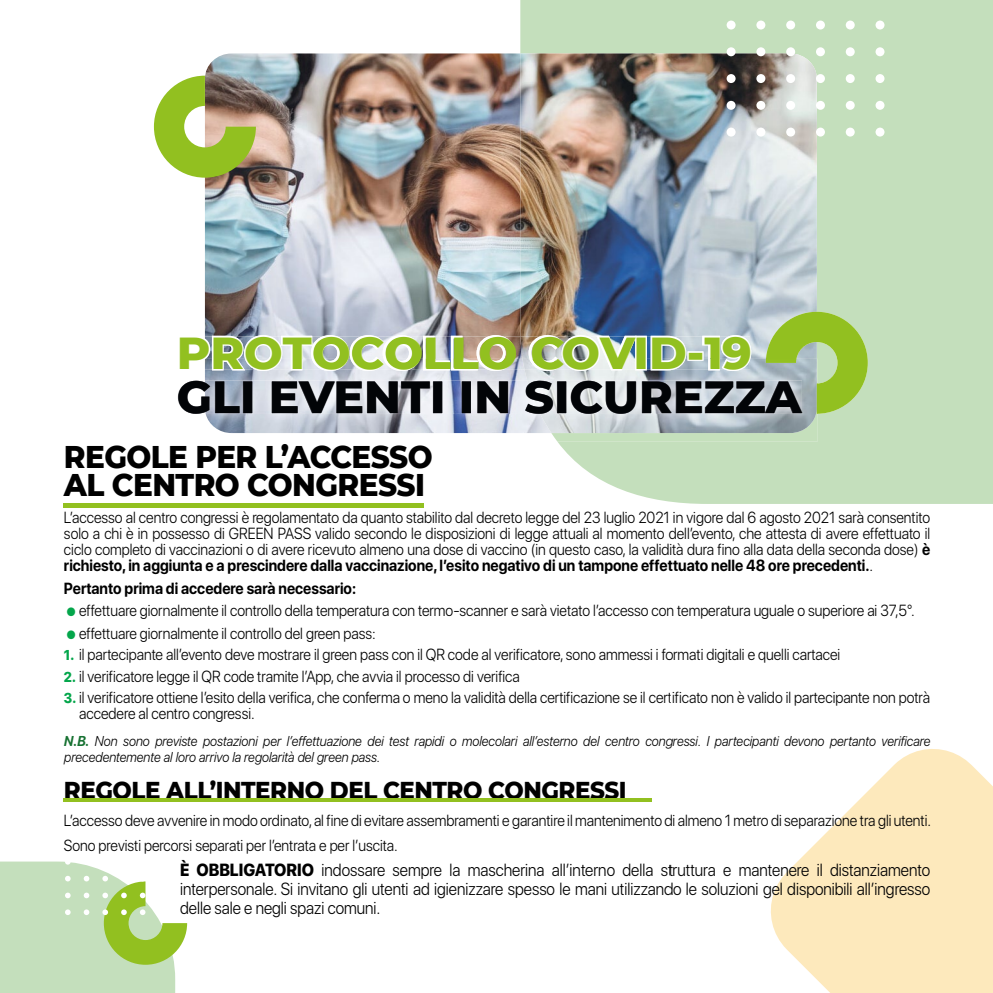
<style>
.page{position:relative;width:993px;height:993px;background:#fff}
.page>*{position:absolute;margin:0;border:0;box-sizing:border-box;transform-origin:0 0}
.t1{font:800 45.68px "Montserrat";color:#020407}
.t2{font:800 45.68px "Montserrat";color:#92c020}
.t3{font:800 32.02px/28.5px "Montserrat";letter-spacing:-.02em;color:#000;scale:.92 1}
.t4{font:800 24.85px "Montserrat";letter-spacing:-.02em;color:#000;scale:.92 1}
.t5{font:300 17.5px/19.2px "SF Pro Display";color:#000;text-align:justify;scale:.92 1}
.t6{font:300 15.92px/15.9px "SF Pro Display";color:#000;scale:.92 1}
.t7{font:700 15.92px "SF Pro Display";color:#000;scale:.92 1}
.t8{font:italic 300 14.17px/15.9px "SF Pro Display";color:#000;scale:.92 1}
.s1{font-weight:700}
.s2{font-size:33.77px;color:#04a64b}
.s3{font-weight:800;font-size:14.17px;color:#04a64b}
.s4{font-weight:700;color:#167131}
.s5{font-weight:800}
</style>
<div class="page">
<svg style="left:0;top:861px;width:187px;height:131px"></svg>
<hr style="left:63px;top:798px;width:588px;height:3px;background:#92c020">
<hr style="left:63px;top:504px;width:360px;height:4px;background:#92c020">
<div style="left:520px;top:0;width:472px;height:503px;background:#c4dfbc"></div>
<img style="left:205px;top:53px;width:315px;height:282px">
<img style="left:520px;top:53px;width:296px;height:306px">
<svg style="left:154px;top:76px;width:102px;height:102px"></svg>
<svg style="left:765px;top:311px;width:102px;height:102px;background:#a3c859"></svg>
<svg style="left:726px;top:21px;width:158px;height:115px;background:#bcc9b6"></svg>
<img style="left:240px;top:433px;width:311px;height:8px">
<div style="left:551px;top:413px;width:266px;height:28px;background:#c5e0bc"></div>
<img style="left:205px;top:371px;width:319px;height:62px">
<img style="left:524px;top:359px;width:292px;height:74px">
<img style="left:765px;top:359px;width:52px;height:54px">
<img style="left:181px;top:335px;width:570px;height:36px">
<img style="left:480px;top:359px;width:270px;height:12px">
<img style="left:178px;top:380px;width:349px;height:34px">
<img style="left:528px;top:380px;width:273px;height:34px">
<svg style="left:771px;top:749px;width:221px;height:243px"></svg>
<h1 class="t2" style="left:177px;top:319px;width:576px">PROTOCOLLO COVID-19</h1>
<h1 class="t1" style="left:177px;top:363px;width:626px">GLI EVENTI IN SICUREZZA</h1>
<h2 class="t3" style="left:64px;top:440px;width:402px">REGOLE PER L’ACCESSO<br>AL CENTRO CONGRESSI</h2>
<p class="t6" style="left:64px;top:510px;width:942px;text-align:justify">L’accesso al centro congressi è regolamentato da quanto stabilito dal decreto legge del 23 luglio 2021 in vigore dal 6 agosto 2021 sarà consentito solo a chi è in possesso di GREEN PASS valido secondo le disposizioni di legge attuali al momento dell’evento, che attesta di avere effettuato il ciclo completo di vaccinazioni o di avere ricevuto almeno una dose di vaccino (in questo caso, la validità dura fino alla data della seconda dose) <span class="s1">è richiesto, in aggiunta e a prescindere dalla vaccinazione, l’esito negativo di un tampone effettuato nelle 48 ore precedenti.</span>.</p>
<p class="t7" style="left:64px;top:579px;width:319px">Pertanto prima di accedere sarà necessario:</p>
<p class="t6" style="left:64px;top:602px;width:926px"><span class="s2">•</span>effettuare giornalmente il controllo della temperatura con termo-scanner e sarà vietato l’accesso con temperatura uguale o superiore ai 37,5°.</p>
<p class="t6" style="left:64px;top:625px;width:340px"><span class="s2">•</span>effettuare giornalmente il controllo del green pass:</p>
<p class="t6" style="left:64px;top:646px;width:845px"><span class="s3">1.</span> il partecipante all’evento deve mostrare il green pass con il QR code al verificatore, sono ammessi i formati digitali e quelli cartacei</p>
<p class="t6" style="left:64px;top:668px;width:497px"><span class="s3">2.</span> il verificatore legge il QR code tramite l’App, che avvia il processo di verifica</p>
<p class="t6" style="left:79px;top:689px;width:926px;text-indent:-15px"><span class="s3">3.</span> il verificatore ottiene l’esito della verifica, che conferma o meno la validità della certificazione se il certificato non è valido il partecipante non potrà accedere al centro congressi.</p>
<p class="t8" style="left:64px;top:733px;width:942px"><span class="s4">N.B.</span> Non sono previste postazioni per l’effettuazione dei test rapidi o molecolari all’esterno del centro congressi. I partecipanti devono pertanto verificare precedentemente al loro arrivo la regolarità del green pass.</p>
<h3 class="t4" style="left:64px;top:771px;width:612px">REGOLE ALL’INTERNO DEL CENTRO CONGRESSI</h3>
<p class="t6" style="left:64px;top:807px;width:943px;line-height:24.8px">L’accesso deve avvenire in modo ordinato, al fine di evitare assembramenti e garantire il mantenimento di almeno 1 metro di separazione tra gli utenti.<br>Sono previsti percorsi separati per l’entrata e per l’uscita.</p>
<p class="t5" style="left:180px;top:860px;width:816px"><span class="s5">È OBBLIGATORIO</span> indossare sempre la mascherina all’interno della struttura e mantenere il distanziamento interpersonale. Si invitano gli utenti ad igienizzare spesso le mani utilizzando le soluzioni gel disponibili all’ingresso delle sale e negli spazi comuni.</p>
</div>
